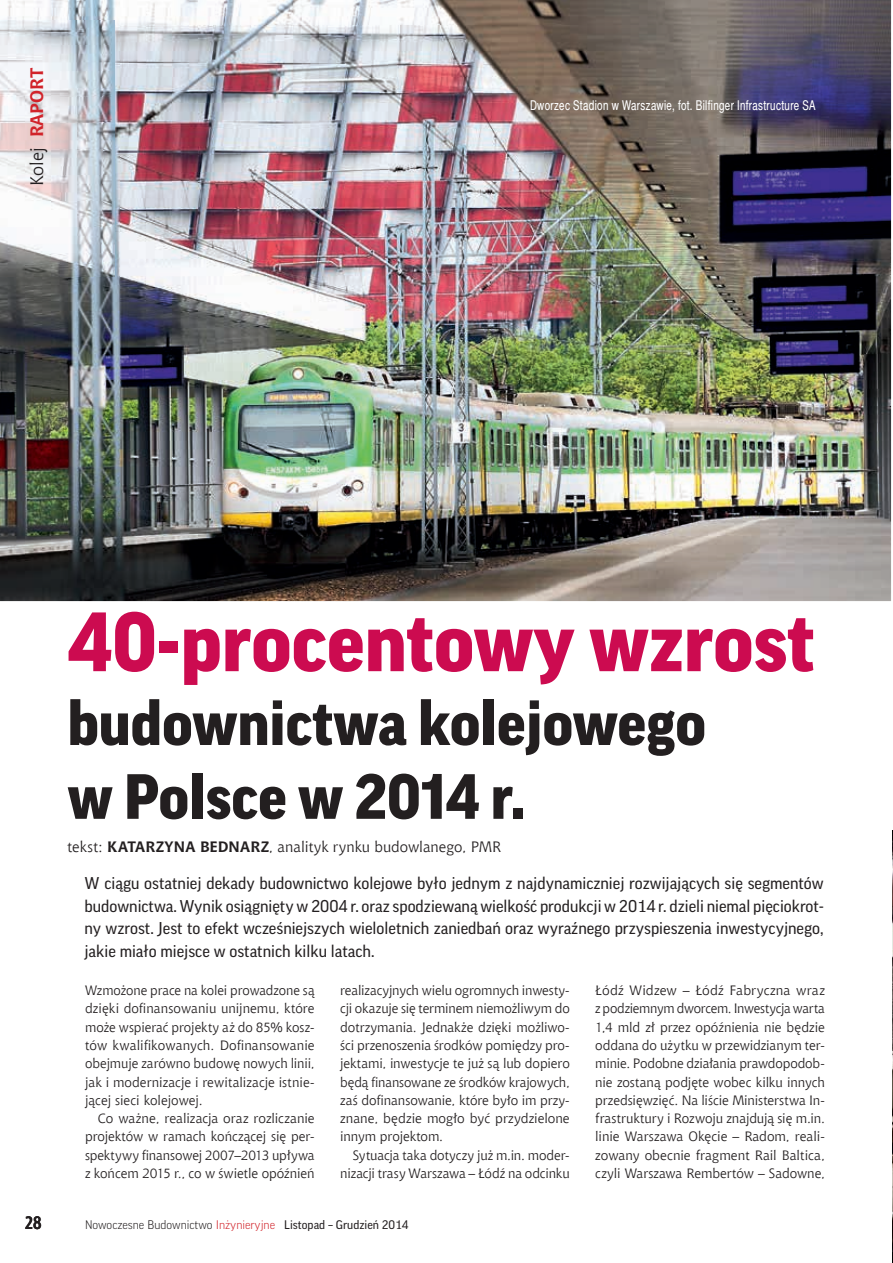
<style>
.page{position:relative;width:893px;height:1263px;background:#fff}
.page>*{position:absolute;margin:0;border:0;box-sizing:border-box;transform-origin:0 0}
.t1{font:900 81px "Good Pro";color:#cc0b50}
.t2{font:900 61.5px/73.8px "Good Pro";color:#231f20}
.t3{font:700 18px "Chianti EU";color:#d1232a}
.t4{font:700 18px "Aerton Cnd EFN";color:#231f20}
.t5{font:16.5px/22.5px "Good Pro";color:#231f20;text-align:justify}
.t6{font:15px "Chianti EU";color:#231f20}
.t7{font:13.5px/18.3px "Chianti EU";color:#231f20;text-align:justify}
.t8{font:13.5px "Switzer Cnd EFN";letter-spacing:.03em;color:#fff;scale:.9 1}
.t9{font:300 12px "Good Pro";color:#231f20}
.s1{font-weight:400;color:#231f20}
.s2{font-weight:700}
.s3{color:#d1232a}
.s4{font-weight:400}
</style>
<div class="page">
<img style="left:892px;top:830px;width:1px;height:433px">
<img style="left:0;top:0;width:891px;height:601px">
<img style="left:0;top:20px;width:115px;height:257px">
<h3 class="t3" style="left:26px;top:186px;width:119px;rotate:-90deg"><span class="s1">Kolej</span> RAPORT</h3>
<p class="t8" style="left:530px;top:97px;width:319px">Dworzec Stadion w Warszawie, fot. Bilfinger Infrastructure SA</p>
<h1 class="t1" style="left:68px;top:597px;width:749px">40-procentowy wzrost</h1>
<h2 class="t2" style="left:68px;top:686px;width:640px">budownictwa kolejowego w Polsce w 2014 r.</h2>
<p class="t6" style="left:68px;top:838px;width:435px">tekst: <span class="s2">KATARZYNA BEDNARZ</span>, analityk rynku budowlanego, PMR</p>
<p class="t5" style="left:85px;top:872px;width:741px">W ciągu ostatniej dekady budownictwo kolejowe było jednym z najdynamiczniej rozwijających się segmentów budownictwa. Wynik osiągnięty w 2004 r. oraz spodziewaną wielkość produkcji w 2014 r. dzieli niemal pięciokrot&shy;ny wzrost. Jest to efekt wcześniejszych wieloletnich zaniedbań oraz wyraźnego przyspieszenia inwestycyjnego, jakie miało miejsce w ostatnich kilku latach.</p>
<p class="t7" style="left:85px;top:981px;width:231px">Wzmożone prace na kolei prowadzone są dzięki dofinansowaniu unijnemu, które może wspierać projekty aż do 85% kosz&shy;tów kwalifikowanych. Dofinansowanie obejmuje zarówno budowę nowych linii, jak i modernizacje i rewitalizacje istnie&shy;jącej sieci kolejowej.</p>
<p class="t7" style="left:85px;top:1109px;width:231px;text-indent:13px">Co ważne, realizacja oraz rozliczanie projektów w ramach kończącej się per&shy;spektywy finansowej 2007–2013 upływa z końcem 2015 r., co w świetle opóźnień</p>
<p class="t7" style="left:340px;top:981px;width:231px">realizacyjnych wielu ogromnych inwesty&shy;cji okazuje się terminem niemożliwym do dotrzymania. Jednakże dzięki możliwo&shy;ści przenoszenia środków pomiędzy pro&shy;jektami, inwestycje te już są lub dopiero będą finansowane ze środków krajowych, zaś dofinansowanie, które było im przy&shy;znane, będzie mogło być przydzielone innym projektom.</p>
<p class="t7" style="left:340px;top:1146px;width:231px;text-align:right">Sytuacja taka dotyczy już m.in. moder&shy;nizacji trasy Warszawa – Łódź na odcinku</p>
<p class="t7" style="left:595px;top:981px;width:231px">Łódź Widzew – Łódź Fabryczna wraz z podziemnym dworcem. Inwestycja warta 1,4 mld zł przez opóźnienia nie będzie oddana do użytku w przewidzianym ter&shy;minie. Podobne działania prawdopodob&shy;nie zostaną podjęte wobec kilku innych przedsięwzięć. Na liście Ministerstwa In&shy;frastruktury i Rozwoju znajdują się m.in. linie Warszawa Okęcie – Radom, reali&shy;zowany obecnie fragment Rail Baltica, czyli Warszawa Rembertów – Sadowne,</p>
<h3 class="t4" style="left:25px;top:1212px;width:18px">28</h3>
<p class="t9" style="left:85px;top:1218px;width:325px">Nowoczesne Budownictwo <span class="s3">Inżynieryjne</span> <span class="s4">Listopad – Grudzień 2014</span></p>
</div>
